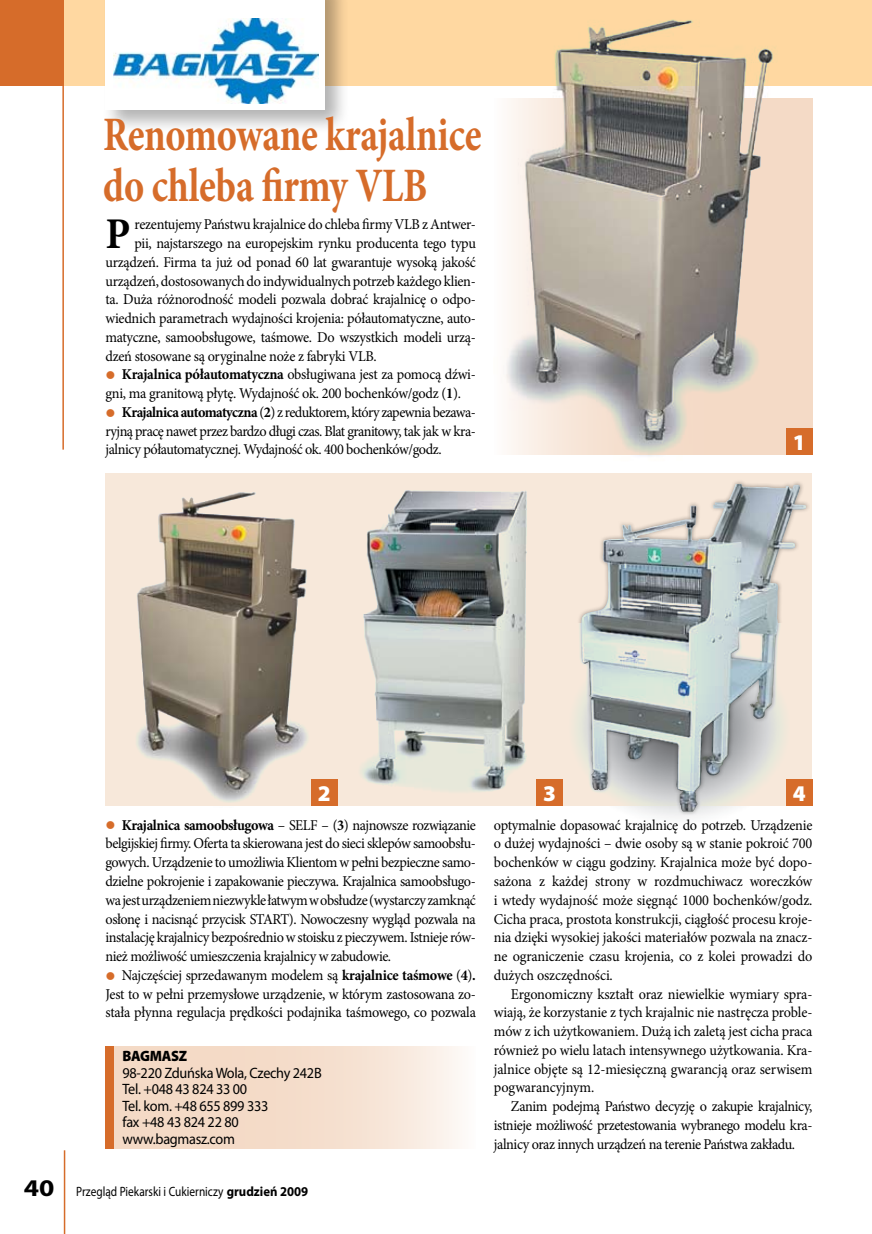
<style>
.page{position:relative;width:872px;height:1234px;background:#fff}
.page>*{position:absolute;margin:0;border:0;box-sizing:border-box;transform-origin:0 0}
.t1{font:700 48px/51px "Minion Pro";letter-spacing:-.01em;color:#d66c2a;scale:.8 1}
.t2{font:700 43.8px "Minion Pro";color:#000;scale:.95 1}
.t3{font:900 22.5px "Myriad Pro";color:#fff}
.t4{font:15px/18.8px "Minion Pro";letter-spacing:-.02em;color:#000;text-align:justify;scale:.95 1}
.t5{font:15px/16.5px "Myriad Pro";letter-spacing:-.02em;color:#000;scale:.95 1}
.t6{font:900 15px "Myriad Pro";letter-spacing:-.02em;color:#000;scale:.95 1}
.t7{font:13.5px "Myriad Pro";color:#000;scale:.84 1}
.s1{color:#d66c2a}
.s2{font-weight:700}
.s3{font-weight:700;font-size:24px}
</style>
<div class="page">
<div style="left:0;top:0;width:872px;height:85px;background:#ffd8a1"></div>
<div style="left:0;top:0;width:64px;height:85px;background:#d66c2a"></div>
<hr style="left:62px;top:0;width:2px;height:449px;background:#d66c2a">
<hr style="left:64px;top:1149px;width:1px;height:84px;background:#d66c2a">
<div style="left:101px;top:0;width:248px;height:133px;background:#000;opacity:.3"></div>
<div style="left:105px;top:0;width:220px;height:109px;background:#fff"></div>
<img style="left:114px;top:19px;width:205px;height:84px">
<svg style="left:114px;top:1046px;width:346px;height:102px;background:#f5e0cf"></svg>
<div style="left:105px;top:1046px;width:9px;height:102px;background:#d66c2a"></div>
<img style="left:494px;top:19px;width:337px;height:437px">
<svg style="left:105px;top:473px;width:707px;height:332px;background:#c8c6c0"></svg>
<svg style="left:494px;top:98px;width:318px;height:356px;background:#c1b7ac"></svg>
<div style="left:786px;top:428px;width:26px;height:26px;background:#d66c2a"></div>
<div style="left:311px;top:778px;width:26px;height:27px;background:#d66c2a"></div>
<div style="left:536px;top:778px;width:26px;height:27px;background:#d66c2a"></div>
<div style="left:786px;top:778px;width:26px;height:27px;background:#d66c2a"></div>
<img style="left:120px;top:473px;width:202px;height:333px">
<h1 class="t1" style="left:103px;top:109px;width:474px">Renomowane krajalnice do chleba firmy VLB</h1>
<h2 class="t2" style="left:105px;top:203px;width:28px">P</h2>
<p class="t4" style="left:135px;top:215px;width:361px">rezentujemy Państwu krajalnice do chleba firmy VLB z Antwer-</p>
<p class="t4" style="left:135px;top:234px;width:361px">pii, najstarszego na europejskim rynku producenta tego typu</p>
<p class="t4" style="left:105px;top:252px;width:391px">urządzeń. Firma ta już od ponad 60 lat gwarantuje wysoką jakość</p>
<p class="t4" style="left:105px;top:271px;width:391px">urządzeń, dostosowanych do indywidualnych potrzeb każdego klien-</p>
<p class="t4" style="left:105px;top:290px;width:391px">ta. Duża różnorodność modeli pozwala dobrać krajalnicę o odpo-</p>
<p class="t4" style="left:105px;top:309px;width:391px">wiednich parametrach wydajności krojenia: półautomatyczne, auto-</p>
<p class="t4" style="left:105px;top:327px;width:391px">matyczne, samoobsługowe, taśmowe. Do wszystkich modeli urzą-</p>
<p class="t4" style="left:105px;top:346px;width:287px">dzeń stosowane są oryginalne noże z fabryki VLB.</p>
<p class="t4" style="left:105px;top:365px;width:391px"><span class="s1">●</span> <span class="s2">Krajalnica półautomatyczna</span> obsługiwana jest za pomocą dźwi&shy;gni, ma granitową płytę. Wydajność ok. 200 bochenków/godz (<span class="s2">1</span>).</p>
<p class="t4" style="left:105px;top:402px;width:391px"><span class="s1">●</span> <span class="s2">Krajalnica automatyczna</span> (<span class="s2">2</span>) z reduktorem, który zapewnia bezawa&shy;ryjną pracę nawet przez bardzo długi czas. Blat granitowy, tak jak w kra&shy;jalnicy półautomatycznej. Wydajność ok. 400 bochenków/godz.</p>
<h3 class="t3" style="left:793px;top:429px;width:14px">1</h3>
<h3 class="t3" style="left:318px;top:780px;width:14px">2</h3>
<h3 class="t3" style="left:543px;top:780px;width:14px">3</h3>
<h3 class="t3" style="left:793px;top:780px;width:14px">4</h3>
<p class="t4" style="left:105px;top:815px;width:391px"><span class="s1">●</span> <span class="s2">Krajalnica samoobsługowa</span> – SELF – (<span class="s2">3</span>) najnowsze rozwiązanie belgijskiej firmy. Oferta ta skierowana jest do sieci sklepów samoobsłu&shy;gowych. Urządzenie to umożliwia Klientom w pełni bezpieczne samo&shy;dzielne pokrojenie i zapakowanie pieczywa. Krajalnica samoobsługo&shy;wa jest urządzeniem niezwykle łatwym w obsłudze (wystarczy zamknąć osłonę i nacisnąć przycisk START). Nowoczesny wygląd pozwala na instalację krajalnicy bezpośrednio w stoisku z pieczywem. Istnieje rów&shy;nież możliwość umieszczenia krajalnicy w zabudowie.</p>
<p class="t4" style="left:105px;top:965px;width:391px"><span class="s1">●</span> Najczęściej sprzedawanym modelem są <span class="s2">krajalnice taśmowe</span> (<span class="s2">4</span>)<span class="s2">.<br></span>Jest to w pełni przemysłowe urządzenie, w którym zastosowana zo&shy;stała płynna regulacja prędkości podajnika taśmowego, co pozwala</p>
<p class="t6" style="left:122px;top:1047px;width:70px">BAGMASZ</p>
<p class="t5" style="left:122px;top:1064px;width:211px">98-220 Zduńska Wola, Czechy 242B<br>Tel. +048 43 824 33 00<br>Tel. kom. +48 655 899 333<br>fax +48 43 824 22 80 www.bagmasz.com</p>
<p class="t7" style="left:24px;top:1183px;width:340px"><span class="s3">40</span> Przegląd Piekarski i Cukierniczy <span class="s2">grudzień 2009</span></p>
<p class="t4" style="left:494px;top:815px;width:337px">optymalnie dopasować krajalnicę do potrzeb. Urządzenie o dużej wydajności – dwie osoby są w stanie pokroić 700 bochenków w ciągu godziny. Krajalnica może być dopo&shy;sażona z każdej strony w rozdmuchiwacz woreczków i wtedy wydajność może sięgnąć 1000 bochenków/godz.<br>Cicha praca, prostota konstrukcji, ciągłość procesu kroje&shy;nia dzięki wysokiej jakości materiałów pozwala na znacz&shy;ne ograniczenie czasu krojenia, co z kolei prowadzi do dużych oszczędności.</p>
<p class="t4" style="left:494px;top:984px;width:337px;text-indent:17px">Ergonomiczny kształt oraz niewielkie wymiary spra&shy;wiają, że korzystanie z tych krajalnic nie nastręcza proble&shy;mów z ich użytkowaniem. Dużą ich zaletą jest cicha praca również po wielu latach intensywnego użytkowania. Kra&shy;jalnice objęte są 12-miesięczną gwarancją oraz serwisem pogwarancyjnym.</p>
<p class="t4" style="left:494px;top:1096px;width:337px;text-indent:17px">Zanim podejmą Państwo decyzję o zakupie krajalnicy, istnieje możliwość przetestowania wybranego modelu kra&shy;jalnicy oraz innych urządzeń na terenie Państwa zakładu.</p>
</div>
